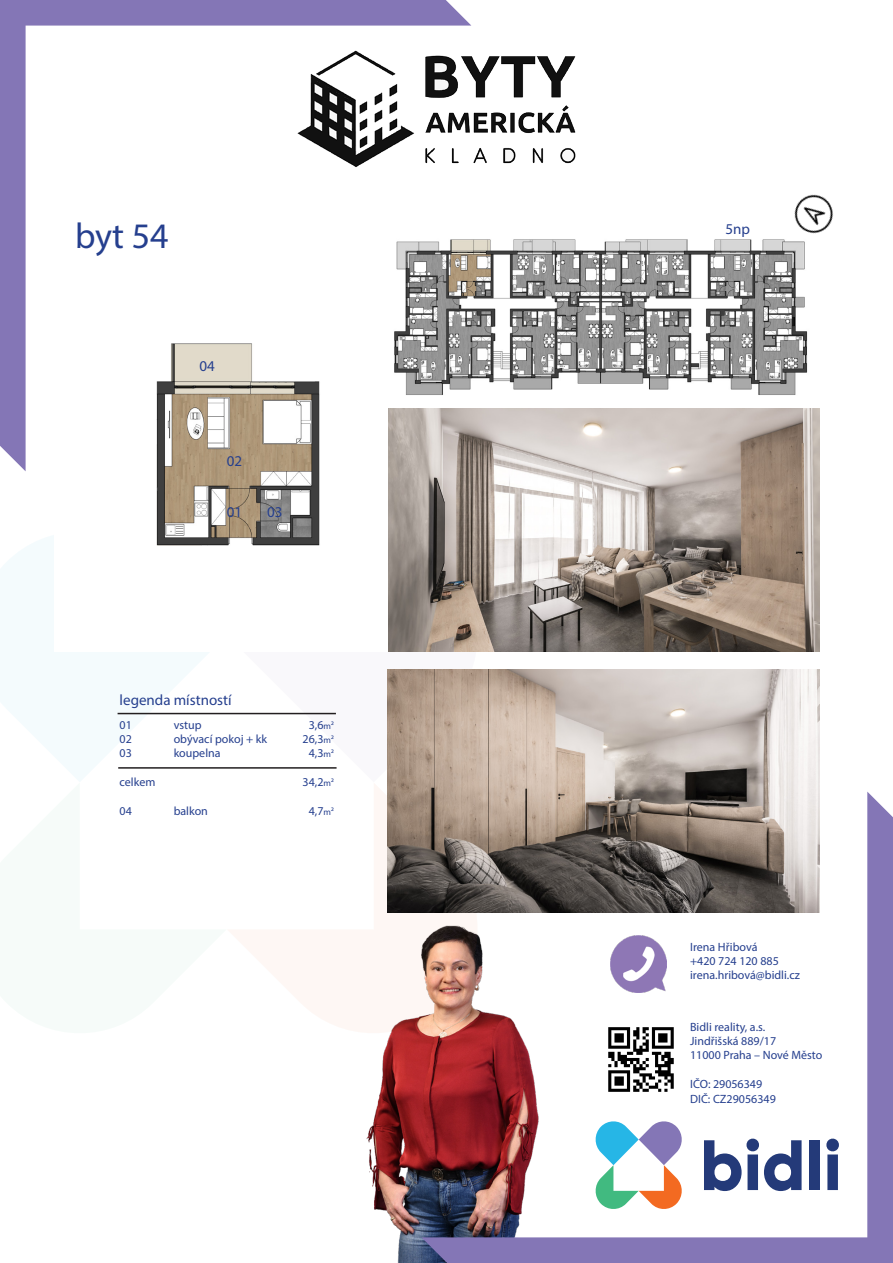
<style>
.page{position:relative;width:893px;height:1263px;background:#fff}
.page>*{position:absolute;margin:0;border:0;box-sizing:border-box;transform-origin:0 0}
.t1{font:36px "Myriad Pro";color:#253f8e}
.t2{font:15px "Myriad Pro";color:#253f8e}
.t3{font:12px "Myriad Pro";color:#253f8e}
.s1{font-size:9px}
</style>
<div class="page">
<img style="left:366px;top:1035px;width:55px;height:228px">
<svg style="left:0;top:536px;width:227px;height:245px;fill:#f4fbfd"></svg>
<svg style="left:227px;top:651px;width:252px;height:64px"></svg>
<svg style="left:229px;top:784px;width:192px;height:251px"></svg>
<svg style="left:421px;top:792px;width:472px;height:471px"></svg>
<svg style="left:594px;top:1119px;width:89px;height:92px"></svg>
<svg style="left:704px;top:1138px;width:98px;height:53px"></svg>
<div style="left:809px;top:1140px;width:11px;height:50px;background:#243a79"></div>
<svg style="left:826px;top:1138px;width:14px;height:52px"></svg>
<svg style="left:0;top:0;width:471px;height:471px"></svg>
<hr style="left:118px;top:767px;width:219px;height:2px;background:#231f20">
<hr style="left:118px;top:713px;width:218px;height:1px;background:#231f20">
<img style="left:387px;top:408px;width:432px;height:243px">
<img style="left:387px;top:669px;width:432px;height:243px">
<img style="left:291px;top:26px;width:285px;height:165px">
<img style="left:387px;top:210px;width:421px;height:191px">
<img style="left:786px;top:194px;width:47px;height:45px">
<img style="left:54px;top:275px;width:333px;height:376px">
<img style="left:603px;top:1021px;width:76px;height:77px">
<img style="left:611px;top:936px;width:56px;height:57px">
<p class="t1" style="left:75px;top:213px;width:95px">byt 54</p>
<p class="t2" style="left:725px;top:219px;width:26px">5np</p>
<p class="t2" style="left:199px;top:357px;width:17px">04</p>
<p class="t2" style="left:227px;top:452px;width:17px">02</p>
<p class="t2" style="left:227px;top:503px;width:17px">01</p>
<p class="t2" style="left:267px;top:503px;width:17px">03</p>
<p class="t2" style="left:120px;top:691px;width:114px">legenda místností</p>
<p class="t3" style="left:120px;top:717px;width:14px">01</p>
<p class="t3" style="left:174px;top:717px;width:29px">vstup</p>
<p class="t3" style="left:309px;top:717px;width:27px">3,6<span class="s1">m²</span></p>
<p class="t3" style="left:120px;top:731px;width:14px">02</p>
<p class="t3" style="left:174px;top:731px;width:95px">obývací pokoj + kk</p>
<p class="t3" style="left:303px;top:731px;width:33px">26,3<span class="s1">m²</span></p>
<p class="t3" style="left:120px;top:746px;width:14px">03</p>
<p class="t3" style="left:174px;top:746px;width:48px">koupelna</p>
<p class="t3" style="left:309px;top:746px;width:27px">4,3<span class="s1">m²</span></p>
<p class="t3" style="left:120px;top:775px;width:37px">celkem</p>
<p class="t3" style="left:303px;top:775px;width:33px">34,2<span class="s1">m²</span></p>
<p class="t3" style="left:120px;top:803px;width:14px">04</p>
<p class="t3" style="left:174px;top:803px;width:36px">balkon</p>
<p class="t3" style="left:309px;top:803px;width:27px">4,7<span class="s1">m²</span></p>
<p class="t3" style="left:690px;top:939px;width:69px">Irena Hřibová</p>
<p class="t3" style="left:690px;top:953px;width:90px">+420 724 120 885</p>
<p class="t3" style="left:690px;top:968px;width:111px">irena.hribová@bidli.cz</p>
<p class="t3" style="left:690px;top:1019px;width:77px">Bidli reality, a.s.</p>
<p class="t3" style="left:690px;top:1033px;width:88px">Jindřišská 889/17</p>
<p class="t3" style="left:690px;top:1048px;width:134px">11000 Praha – Nové Město</p>
<p class="t3" style="left:690px;top:1077px;width:74px">IČO: 29056349</p>
<p class="t3" style="left:690px;top:1091px;width:87px">DIČ: CZ29056349</p>
</div>
